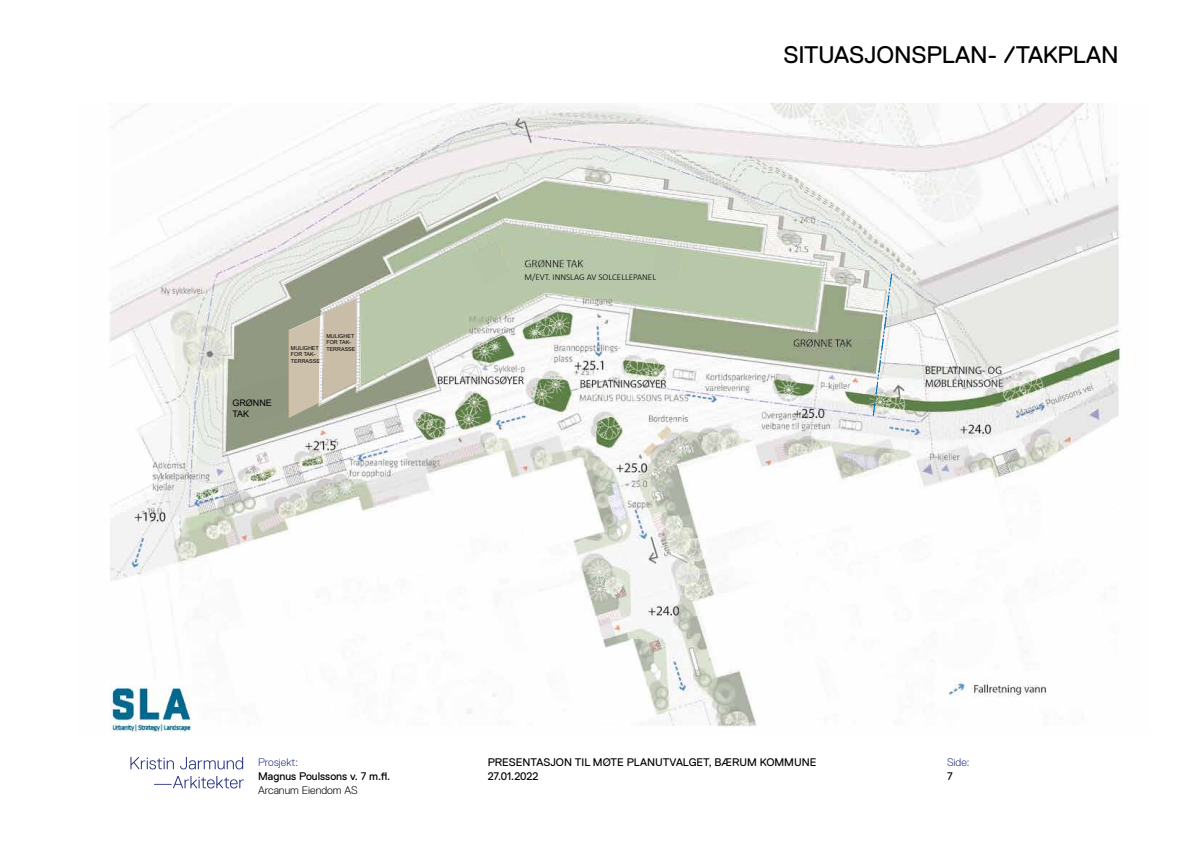
<style>
.page{position:relative;width:1191px;height:842px;background:#fff}
.page>*{position:absolute;margin:0;border:0;box-sizing:border-box;transform-origin:0 0}
.t1{font:24px "Replica Std";letter-spacing:-.015em;color:#000}
.t2{font:11px/14px "Replica Std";color:#000}
.t3{font:300 11px "Replica Std";color:#000}
.t4{font:300 11px "Replica Std";color:#283583}
.t5{font:300 9px "Calibri";color:#000}
.t6{font:9px/10.8px "Arial";color:#000}
.t7{font:5.4px/6.5px "Arial";color:#000}
</style>
<div class="page">
<img style="left:109px;top:103px;width:1013px;height:624px">
<svg style="left:872px;top:273px;width:20px;height:143px"></svg>
<div style="left:232px;top:375px;width:63px;height:50px;background:#8f9780"></div>
<div style="left:470px;top:242px;width:41px;height:43px;background:#b6c5a8"></div>
<img style="left:652px;top:245px;width:30px;height:37px">
<img style="left:849px;top:340px;width:27px;height:31px">
<svg style="left:288px;top:298px;width:68px;height:121px;background:#bfb8a4"></svg>
<img style="left:110px;top:686px;width:81px;height:46px">
<svg style="left:130px;top:757px;width:44px;height:12px"></svg>
<svg style="left:180px;top:757px;width:63px;height:12px"></svg>
<svg style="left:154px;top:776px;width:90px;height:12px"></svg>
<p class="t6" style="left:232px;top:397px;width:41px">GRØNNE<br>TAK</p>
<p class="t7" style="left:326px;top:333px;width:31px">MULIGHET<br>FOR TAK-<br>TERRASSE</p>
<p class="t7" style="left:291px;top:345px;width:31px">MULIGHET<br>FOR TAK-<br>TERRASSE</p>
<p class="t5" style="left:524px;top:271px;width:133px">M/EVT. INNSLAG AV SOLCELLEPANEL</p>
<h1 class="t1" style="left:783px;top:41px;width:337px">SITUASJONSPLAN- /TAKPLAN</h1>
<p class="t4" style="left:258px;top:756px;width:42px">Prosjekt:</p>
<p class="t2" style="left:258px;top:769px;width:134px">Magnus Poulssons v. 7 m.fl.</p>
<p class="t3" style="left:258px;top:784px;width:101px">Arcanum Eiendom AS</p>
<p class="t2" style="left:488px;top:755px;width:330px">PRESENTASJON TIL MØTE PLANUTVALGET, BÆRUM KOMMUNE<br>27.01.2022</p>
<p class="t4" style="left:947px;top:756px;width:24px">Side:</p>
<p class="t2" style="left:947px;top:769px;width:7px">7</p>
</div>
